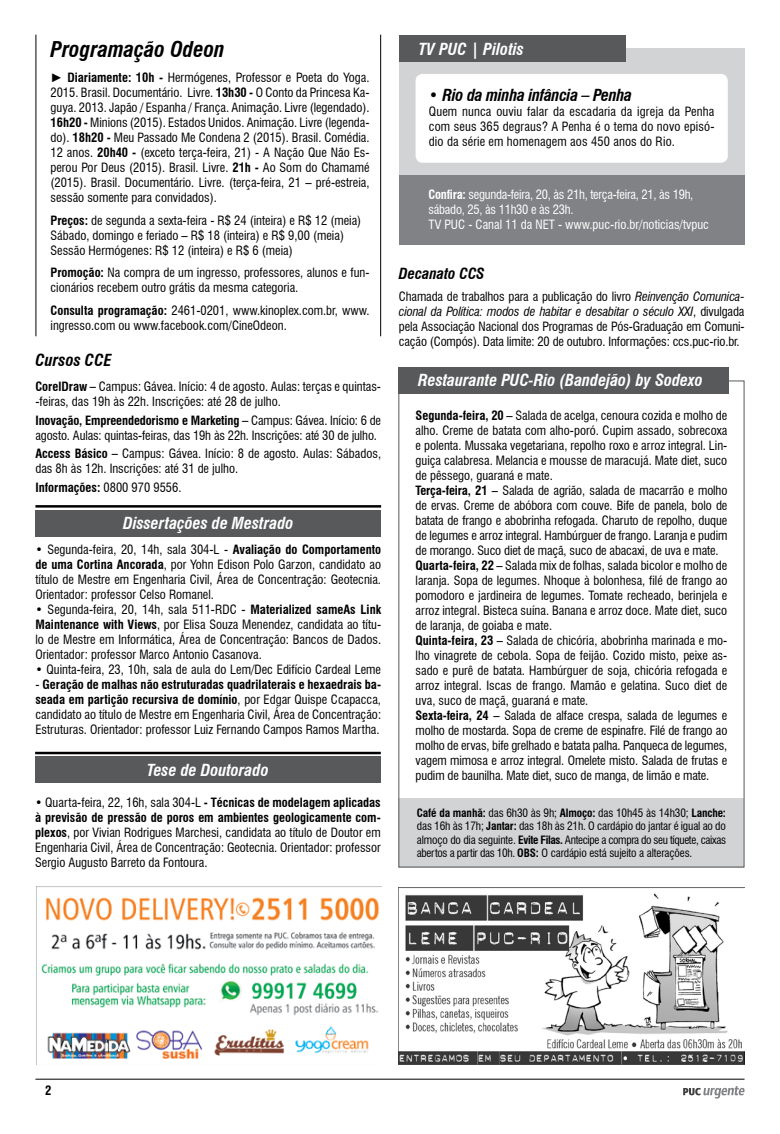
<style>
.page{position:relative;width:780px;height:1134px;background:#fff}
.page>*{position:absolute;margin:0;border:0;box-sizing:border-box;transform-origin:0 0}
.t1{font:italic 700 condensed 21.25px "Swiss 721 BT";color:#000}
.t2{font:italic 700 condensed 16.25px "Swiss 721 BT";color:#fff}
.t3{font:italic 700 condensed 16.25px "Swiss 721 BT";letter-spacing:-.02em;color:#000}
.t4{font:italic 700 condensed 16.25px "Swiss 721 BT";color:#000}
.t5{font:italic 700 condensed 15px "Swiss 721 BT";color:#000}
.t6{font:condensed 12.5px/15px "Swiss 721 BT";color:#000}
.t7{font:condensed 12.5px/15px "Swiss 721 BT";letter-spacing:-.02em;color:#fff}
.t8{font:700 condensed 12.5px "Swiss 721 BT";color:#000}
.t9{font:condensed 11.25px/13.5px "Swiss 721 BT";letter-spacing:-.01em;color:#000;text-align:justify}
.s1{font-family:"Arial";font-weight:700;font-stretch:normal}
.s2{font-weight:700}
.s3{font-weight:400}
.s4{font-style:italic}
</style>
<div class="page">
<hr style="left:35px;top:1079px;width:709px;height:1px;background:#000">
<svg style="left:683px;top:1086px;width:61px;height:12px"></svg>
<img style="left:399px;top:887px;width:345px;height:177px">
<img style="left:36px;top:887px;width:344px;height:177px">
<div style="left:399px;top:798px;width:345px;height:69px;background:#d1d3d4"></div>
<div style="left:398px;top:368px;width:330px;height:26px;background:#58595b"></div>
<div style="left:399px;top:48px;width:345px;height:159px;background:#d1d3d4"></div>
<div style="left:399px;top:175px;width:345px;height:69px;background:#808285"></div>
<div style="left:399px;top:35px;width:226px;height:27px;background:#58595b"></div>
<div style="left:415px;top:74px;width:312px;height:89px;background:#fff;border-radius:7px"></div>
<div style="left:35px;top:510px;width:346px;height:26px;background:#58595b"></div>
<hr style="left:35px;top:505px;width:346px;height:3px;background:#000">
<div style="left:35px;top:757px;width:346px;height:26px;background:#58595b"></div>
<hr style="left:35px;top:752px;width:346px;height:2px;background:#000">
<hr style="left:35px;top:35px;width:1px;height:301px;background:#000">
<hr style="left:380px;top:35px;width:1px;height:301px;background:#000">
<h1 class="t1" style="left:51px;top:37px;width:176px">Programação Odeon</h1>
<p class="t6" style="left:51px;top:70px;width:320px;text-align:justify"><span class="s1">►</span> <span class="s2">Diariamente: 10h -</span> Hermógenes, Professor e Poeta do Yoga.<br>2015. Brasil. Documentário. Livre. <span class="s2">13h30 -</span> O Conto da Princesa Ka&shy;guya. 2013. Japão / Espanha / França. Animação. Livre (legendado).<br><span class="s2">16h20 -</span> Minions (2015). Estados Unidos. Animação. Livre (legenda&shy;do). <span class="s2">18h20 -</span> Meu Passado Me Condena 2 (2015). Brasil. Comédia.<br>12 anos. <span class="s2">20h40 -</span> (exceto terça-feira, 21) - A Nação Que Não Es&shy;perou Por Deus (2015). Brasil. Livre. <span class="s2">21h -</span> Ao Som do Chamamé (2015). Brasil. Documentário. Livre. (terça-feira, 21 – pré-estreia, sessão somente para convidados).</p>
<p class="t6" style="left:51px;top:213px;width:312px"><span class="s2">Preços:</span> de segunda a sexta-feira - R$ 24 (inteira) e R$ 12 (meia)<br>Sábado, domingo e feriado – R$ 18 (inteira) e R$ 9,00 (meia)<br>Sessão Hermógenes: R$ 12 (inteira) e R$ 6 (meia)</p>
<p class="t6" style="left:51px;top:265px;width:320px"><span class="s2">Promoção:</span> Na compra de um ingresso, professores, alunos e fun&shy;cionários recebem outro grátis da mesma categoria.</p>
<p class="t6" style="left:51px;top:303px;width:320px"><span class="s2">Consulta programação:</span> 2461-0201, www.kinoplex.com.br, www. ingresso.com ou www.facebook.com/CineOdeon.</p>
<h2 class="t4" style="left:35px;top:351px;width:78px">Cursos CCE</h2>
<p class="t6" style="left:35px;top:379px;width:347px"><span class="s2">CorelDraw –</span> Campus: Gávea. Início: 4 de agosto. Aulas: terças e quintas--feiras, das 19h às 22h. Inscrições: até 28 de julho.</p>
<p class="t6" style="left:35px;top:413px;width:347px"><span class="s2">Inovação, Empreendedorismo e Marketing –</span> Campus: Gávea. Início: 6 de agosto. Aulas: quintas-feiras, das 19h às 22h. Inscrições: até 30 de julho.</p>
<p class="t6" style="left:35px;top:446px;width:347px"><span class="s2">Access Básico –</span> Campus: Gávea. Início: 8 de agosto. Aulas: Sábados, das 8h às 12h. Inscrições: até 31 de julho.</p>
<p class="t8" style="left:35px;top:480px;width:147px">Informações: <span class="s3">0800 970 9556.</span></p>
<h2 class="t2" style="left:123px;top:513px;width:172px">Dissertações de Mestrado</h2>
<p class="t6" style="left:35px;top:542px;width:347px;text-align:justify">• Segunda-feira, 20, 14h, sala 304-L - <span class="s2">Avaliação do Comportamento de uma Cortina Ancorada</span>, por Yohn Edison Polo Garzon, candidato ao título de Mestre em Engenharia Civil, Área de Concentração: Geotecnia.<br>Orientador: professor Celso Romanel.</p>
<p class="t6" style="left:35px;top:602px;width:347px;text-align:justify">• Segunda-feira, 20, 14h, sala 511-RDC - <span class="s2">Materialized sameAs Link Maintenance with Views</span>, por Elisa Souza Menendez, candidata ao títu&shy;lo de Mestre em Informática, Área de Concentração: Bancos de Dados.<br>Orientador: professor Marco Antonio Casanova.</p>
<p class="t6" style="left:35px;top:662px;width:347px">• Quinta-feira, 23, 10h, sala de aula do Lem/Dec Edifício Cardeal Leme</p>
<p class="t6" style="left:35px;top:677px;width:347px;text-align:justify">- <span class="s2">Geração de malhas não estruturadas quadrilaterais e hexaedrais ba&shy;seada em partição recursiva de domínio</span>, por Edgar Quispe Ccapacca, candidato ao título de Mestre em Engenharia Civil, Área de Concentração:<br>Estruturas. Orientador: professor Luiz Fernando Campos Ramos Martha.</p>
<h2 class="t2" style="left:147px;top:760px;width:123px">Tese de Doutorado</h2>
<p class="t6" style="left:35px;top:795px;width:347px;text-align:justify">• Quarta-feira, 22, 16h, sala 304-L <span class="s2">- Técnicas de modelagem aplicadas à previsão de pressão de poros em ambientes geologicamente com&shy;plexos</span>, por Vivian Rodrigues Marchesi, candidata ao título de Doutor em Engenharia Civil, Área de Concentração: Geotecnia. Orientador: professor Sergio Augusto Barreto da Fontoura.</p>
<h2 class="t2" style="left:418px;top:39px;width:107px">TV PUC | Pilotis</h2>
<h2 class="t3" style="left:429px;top:86px;width:205px">• Rio da minha infância – Penha</h2>
<p class="t6" style="left:429px;top:104px;width:287px;text-align:justify">Quem nunca ouviu falar da escadaria da igreja da Penha com seus 365 degraus? A Penha é o tema do novo episó&shy;dio da série em homenagem aos 450 anos do Rio.</p>
<p class="t7" style="left:428px;top:187px;width:282px"><span class="s2">Confira:</span> segunda-feira, 20, às 21h, terça-feira, 21, às 19h, sábado, 25, às 11h30 e às 23h.<br>TV PUC - Canal 11 da NET - www.puc-rio.br/noticias/tvpuc</p>
<p class="t5" style="left:399px;top:264px;width:87px">Decanato CCS</p>
<p class="t6" style="left:399px;top:289px;width:347px;text-align:justify">Chamada de trabalhos para a publicação do livro <span class="s4">Reinvenção Comunica&shy;cional da Política: modos de habitar e desabitar o século XXI</span>, divulgada pela Associação Nacional dos Programas de Pós-Graduação em Comuni&shy;cação (Compós). Data limite: 20 de outubro. Informações: ccs.puc-rio.br.</p>
<h2 class="t2" style="left:418px;top:371px;width:286px">Restaurante PUC-Rio (Bandejão) by Sodexo</h2>
<p class="t6" style="left:415px;top:408px;width:313px"><span class="s2">Segunda-feira, 20</span> – Salada de acelga, cenoura cozida e molho de alho. Creme de batata com alho-poró. Cupim assado, sobrecoxa e polenta. Mussaka vegetariana, repolho roxo e arroz integral. Lin&shy;guiça calabresa. Melancia e mousse de maracujá. Mate diet, suco de pêssego, guaraná e mate.<br><span class="s2">Terça-feira, 21</span> – Salada de agrião, salada de macarrão e molho de ervas. Creme de abóbora com couve. Bife de panela, bolo de batata de frango e abobrinha refogada. Charuto de repolho, duque de legumes e arroz integral. Hambúrguer de frango. Laranja e pudim de morango. Suco diet de maçã, suco de abacaxi, de uva e mate.<br><span class="s2">Quarta-feira, 22</span> – Salada mix de folhas, salada bicolor e molho de laranja. Sopa de legumes. Nhoque à bolonhesa, filé de frango ao pomodoro e jardineira de legumes. Tomate recheado, berinjela e arroz integral. Bisteca suína. Banana e arroz doce. Mate diet, suco de laranja, de goiaba e mate.<br><span class="s2">Quinta-feira, 23</span> – Salada de chicória, abobrinha marinada e mo&shy;lho vinagrete de cebola. Sopa de feijão. Cozido misto, peixe as&shy;sado e purê de batata. Hambúrguer de soja, chicória refogada e arroz integral. Iscas de frango. Mamão e gelatina. Suco diet de uva, suco de maçã, guaraná e mate.<br><span class="s2">Sexta-feira, 24</span> – Salada de alface crespa, salada de legumes e molho de mostarda. Sopa de creme de espinafre. Filé de frango ao molho de ervas, bife grelhado e batata palha. Panqueca de legumes, vagem mimosa e arroz integral. Omelete misto. Salada de frutas e pudim de baunilha. Mate diet, suco de manga, de limão e mate.</p>
<p class="t9" style="left:417px;top:806px;width:310px"><span class="s2">Café da manhã:</span> das 6h30 às 9h; <span class="s2">Almoço:</span> das 10h45 às 14h30; <span class="s2">Lanche: </span>das 16h às 17h; <span class="s2">Jantar:</span> das 18h às 21h. O cardápio do jantar é igual ao do almoço do dia seguinte. <span class="s2">Evite Filas.</span> Antecipe a compra do seu tíquete, caixas abertos a partir das 10h. <span class="s2">OBS:</span> O cardápio está sujeito a alterações.</p>
<p class="t8" style="left:45px;top:1083px;width:8px">2</p>
</div>
